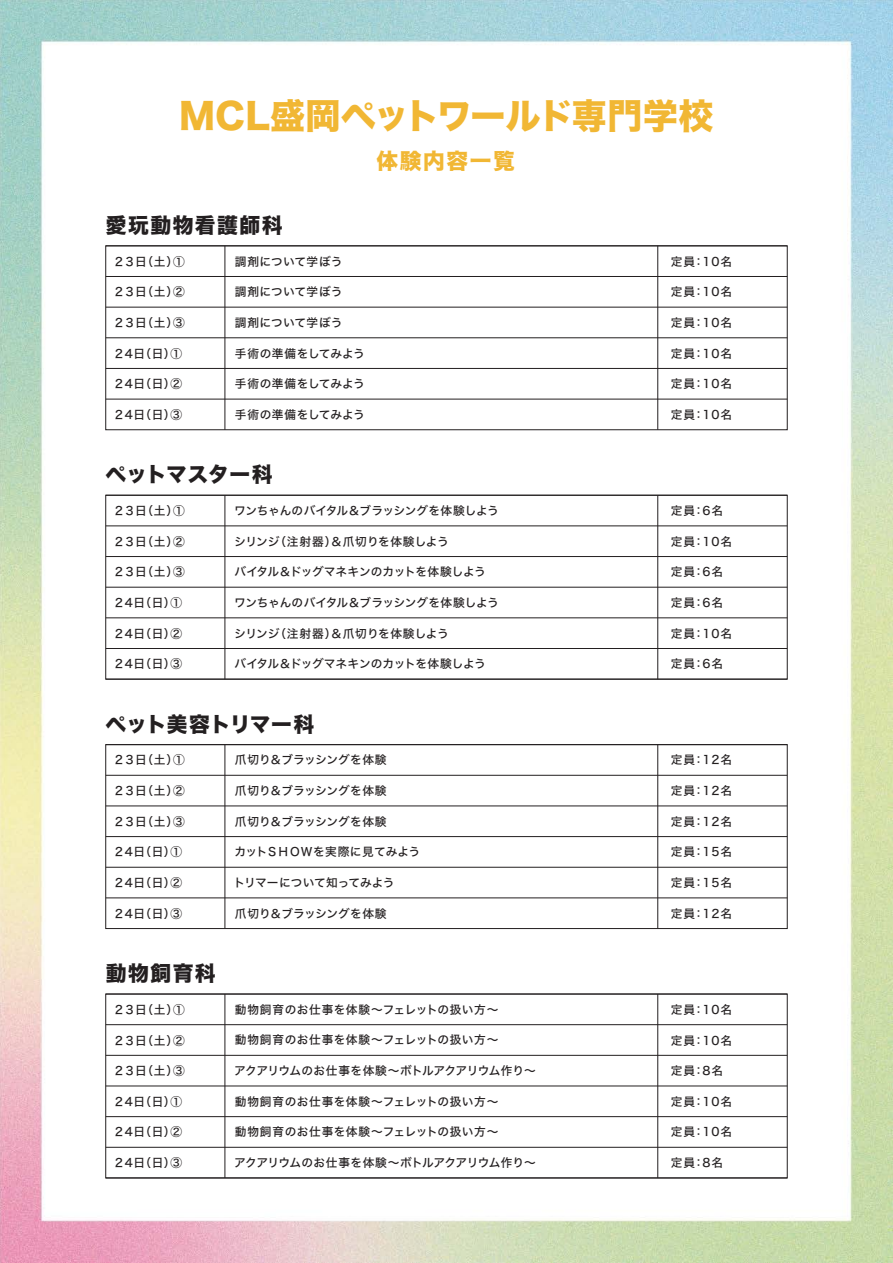
<style>
.page{position:relative;width:893px;height:1263px;background:#fff}
.page>*{position:absolute;margin:0;border:0;box-sizing:border-box;transform-origin:0 0}
.t1{font:35.1px "Hiragino Sans W8";letter-spacing:.005em;color:#f1b734}
.t2{font:21.6px "Hiragino Sans W8";letter-spacing:.075em;color:#f1b734}
.t3{font:20.7px "Hiragino Sans W8";letter-spacing:.01em;color:#231f20}
.t4{font:20.7px "Hiragino Sans W8";letter-spacing:.075em;color:#231f20}
.t5{font:11.7px "Hiragino Sans W5";letter-spacing:.015em;color:#231f20}
.t6{font:11.7px "Hiragino Sans W5";letter-spacing:-.015em;color:#231f20}
.t7{font:11.7px "Hiragino Sans W5";letter-spacing:.05em;color:#231f20}
.t8{font:11.7px "Hiragino Sans W5";letter-spacing:-.045em;color:#231f20}
.t9{font:11.7px "Hiragino Sans W5";letter-spacing:-.005em;color:#231f20}
</style>
<div class="page">
<img style="left:0;top:0;width:893px;height:1263px">
<hr style="left:225px;top:246px;width:1px;height:184px;background:#231f20">
<hr style="left:657px;top:246px;width:1px;height:184px;background:#231f20">
<hr style="left:106px;top:276px;width:681px;height:1px;background:#231f20">
<hr style="left:106px;top:307px;width:681px;height:1px;background:#231f20">
<hr style="left:106px;top:337px;width:681px;height:1px;background:#231f20">
<hr style="left:106px;top:368px;width:681px;height:1px;background:#231f20">
<hr style="left:106px;top:399px;width:681px;height:1px;background:#231f20">
<div style="left:106px;top:246px;width:681px;height:184px;border:1px solid #231f20"></div>
<hr style="left:225px;top:495px;width:1px;height:184px;background:#231f20">
<hr style="left:657px;top:495px;width:1px;height:184px;background:#231f20">
<hr style="left:106px;top:526px;width:681px;height:1px;background:#231f20">
<hr style="left:106px;top:556px;width:681px;height:1px;background:#231f20">
<hr style="left:106px;top:587px;width:681px;height:1px;background:#231f20">
<hr style="left:106px;top:618px;width:681px;height:1px;background:#231f20">
<hr style="left:106px;top:648px;width:681px;height:1px;background:#231f20">
<hr style="left:106px;top:679px;width:681px;height:1px;background:#231f20">
<div style="left:106px;top:495px;width:681px;height:184px;border:1px solid #231f20"></div>
<hr style="left:225px;top:745px;width:1px;height:183px;background:#231f20">
<hr style="left:657px;top:745px;width:1px;height:183px;background:#231f20">
<hr style="left:106px;top:775px;width:681px;height:1px;background:#231f20">
<hr style="left:106px;top:806px;width:681px;height:1px;background:#231f20">
<hr style="left:106px;top:836px;width:681px;height:1px;background:#231f20">
<hr style="left:106px;top:867px;width:681px;height:1px;background:#231f20">
<hr style="left:106px;top:898px;width:681px;height:1px;background:#231f20">
<div style="left:106px;top:744px;width:681px;height:185px;border:1px solid #231f20"></div>
<hr style="left:225px;top:994px;width:1px;height:184px;background:#231f20">
<hr style="left:657px;top:994px;width:1px;height:184px;background:#231f20">
<hr style="left:106px;top:1024px;width:681px;height:1px;background:#231f20">
<hr style="left:106px;top:1055px;width:681px;height:1px;background:#231f20">
<hr style="left:106px;top:1086px;width:681px;height:1px;background:#231f20">
<hr style="left:106px;top:1116px;width:681px;height:1px;background:#231f20">
<hr style="left:106px;top:1147px;width:681px;height:1px;background:#231f20">
<hr style="left:106px;top:1178px;width:681px;height:1px;background:#231f20">
<div style="left:106px;top:994px;width:681px;height:184px;border:1px solid #231f20"></div>
<h1 class="t1" style="left:179px;top:97px;width:536px">MCL盛岡ペットワールド専門学校</h1>
<h2 class="t2" style="left:377px;top:148px;width:140px">体験内容一覧</h2>
<h3 class="t4" style="left:106px;top:213px;width:178px">愛玩動物看護師科</h3>
<p class="t5" style="left:113px;top:251px;width:73px">２３日（土）①</p>
<p class="t5" style="left:113px;top:281px;width:73px">２３日（土）②</p>
<p class="t5" style="left:113px;top:312px;width:73px">２３日（土）③</p>
<p class="t5" style="left:113px;top:343px;width:70px">２4日（日）①</p>
<p class="t5" style="left:113px;top:373px;width:70px">２4日（日）②</p>
<p class="t5" style="left:113px;top:404px;width:70px">２4日（日）③</p>
<p class="t5" style="left:235px;top:251px;width:109px">調剤について学ぼう</p>
<p class="t5" style="left:235px;top:281px;width:109px">調剤について学ぼう</p>
<p class="t5" style="left:235px;top:312px;width:109px">調剤について学ぼう</p>
<p class="t5" style="left:235px;top:343px;width:131px">手術の準備をしてみよう</p>
<p class="t5" style="left:235px;top:373px;width:131px">手術の準備をしてみよう</p>
<p class="t5" style="left:235px;top:404px;width:131px">手術の準備をしてみよう</p>
<h3 class="t3" style="left:106px;top:463px;width:168px">ペットマスター科</h3>
<p class="t5" style="left:113px;top:500px;width:73px">２３日（土）①</p>
<p class="t5" style="left:113px;top:531px;width:73px">２３日（土）②</p>
<p class="t5" style="left:113px;top:561px;width:73px">２３日（土）③</p>
<p class="t5" style="left:113px;top:592px;width:70px">２4日（日）①</p>
<p class="t5" style="left:113px;top:623px;width:70px">２4日（日）②</p>
<p class="t5" style="left:113px;top:653px;width:70px">２4日（日）③</p>
<p class="t6" style="left:234px;top:500px;width:266px">ワンちゃんのバイタル＆ブラッシングを体験しよう</p>
<p class="t5" style="left:234px;top:531px;width:216px">シリンジ（注射器）＆爪切りを体験しよう</p>
<p class="t6" style="left:235px;top:561px;width:253px">バイタル＆ドッグマネキンのカットを体験しよう</p>
<p class="t6" style="left:234px;top:592px;width:266px">ワンちゃんのバイタル＆ブラッシングを体験しよう</p>
<p class="t5" style="left:234px;top:623px;width:216px">シリンジ（注射器）＆爪切りを体験しよう</p>
<p class="t6" style="left:235px;top:653px;width:253px">バイタル＆ドッグマネキンのカットを体験しよう</p>
<h3 class="t3" style="left:106px;top:712px;width:210px">ペット美容トリマー科</h3>
<p class="t5" style="left:113px;top:749px;width:73px">２３日（土）①</p>
<p class="t5" style="left:113px;top:780px;width:73px">２３日（土）②</p>
<p class="t5" style="left:113px;top:811px;width:73px">２３日（土）③</p>
<p class="t5" style="left:113px;top:841px;width:70px">２4日（日）①</p>
<p class="t5" style="left:113px;top:872px;width:70px">２4日（日）②</p>
<p class="t5" style="left:113px;top:903px;width:70px">２4日（日）③</p>
<p class="t5" style="left:235px;top:749px;width:153px">爪切り＆ブラッシングを体験</p>
<p class="t5" style="left:235px;top:780px;width:153px">爪切り＆ブラッシングを体験</p>
<p class="t5" style="left:235px;top:811px;width:153px">爪切り＆ブラッシングを体験</p>
<p class="t5" style="left:234px;top:841px;width:187px">カットＳＨＯＷを実際に見てみよう</p>
<p class="t9" style="left:234px;top:872px;width:162px">トリマーについて知ってみよう</p>
<p class="t5" style="left:235px;top:903px;width:153px">爪切り＆ブラッシングを体験</p>
<h3 class="t4" style="left:106px;top:962px;width:111px">動物飼育科</h3>
<p class="t5" style="left:113px;top:999px;width:73px">２３日（土）①</p>
<p class="t5" style="left:113px;top:1029px;width:73px">２３日（土）②</p>
<p class="t5" style="left:113px;top:1060px;width:73px">２３日（土）③</p>
<p class="t5" style="left:113px;top:1091px;width:70px">２4日（日）①</p>
<p class="t5" style="left:113px;top:1121px;width:70px">２4日（日）②</p>
<p class="t5" style="left:113px;top:1152px;width:70px">２4日（日）③</p>
<p class="t7" style="left:235px;top:999px;width:265px">動物飼育のお仕事を体験～フェレットの扱い方～</p>
<p class="t7" style="left:235px;top:1029px;width:265px">動物飼育のお仕事を体験～フェレットの扱い方～</p>
<p class="t8" style="left:234px;top:1060px;width:303px">アクアリウムのお仕事を体験～ボトルアクアリウム作り～</p>
<p class="t7" style="left:235px;top:1091px;width:265px">動物飼育のお仕事を体験～フェレットの扱い方～</p>
<p class="t7" style="left:235px;top:1121px;width:265px">動物飼育のお仕事を体験～フェレットの扱い方～</p>
<p class="t8" style="left:234px;top:1152px;width:303px">アクアリウムのお仕事を体験～ボトルアクアリウム作り～</p>
<p class="t5" style="left:671px;top:251px;width:63px">定員：10名</p>
<p class="t5" style="left:671px;top:281px;width:63px">定員：10名</p>
<p class="t5" style="left:671px;top:312px;width:63px">定員：10名</p>
<p class="t5" style="left:671px;top:343px;width:63px">定員：10名</p>
<p class="t5" style="left:671px;top:373px;width:63px">定員：10名</p>
<p class="t5" style="left:671px;top:404px;width:63px">定員：10名</p>
<p class="t5" style="left:671px;top:500px;width:54px">定員：6名</p>
<p class="t5" style="left:671px;top:531px;width:63px">定員：10名</p>
<p class="t5" style="left:671px;top:561px;width:54px">定員：6名</p>
<p class="t5" style="left:671px;top:592px;width:54px">定員：6名</p>
<p class="t5" style="left:671px;top:623px;width:63px">定員：10名</p>
<p class="t5" style="left:671px;top:653px;width:54px">定員：6名</p>
<p class="t5" style="left:671px;top:749px;width:63px">定員：12名</p>
<p class="t5" style="left:671px;top:780px;width:63px">定員：12名</p>
<p class="t5" style="left:671px;top:811px;width:63px">定員：12名</p>
<p class="t5" style="left:671px;top:841px;width:63px">定員：15名</p>
<p class="t5" style="left:671px;top:872px;width:63px">定員：15名</p>
<p class="t5" style="left:671px;top:903px;width:63px">定員：12名</p>
<p class="t5" style="left:671px;top:999px;width:63px">定員：10名</p>
<p class="t5" style="left:671px;top:1029px;width:63px">定員：10名</p>
<p class="t5" style="left:671px;top:1060px;width:54px">定員：8名</p>
<p class="t5" style="left:671px;top:1091px;width:63px">定員：10名</p>
<p class="t5" style="left:671px;top:1121px;width:63px">定員：10名</p>
<p class="t5" style="left:671px;top:1152px;width:54px">定員：8名</p>
</div>
